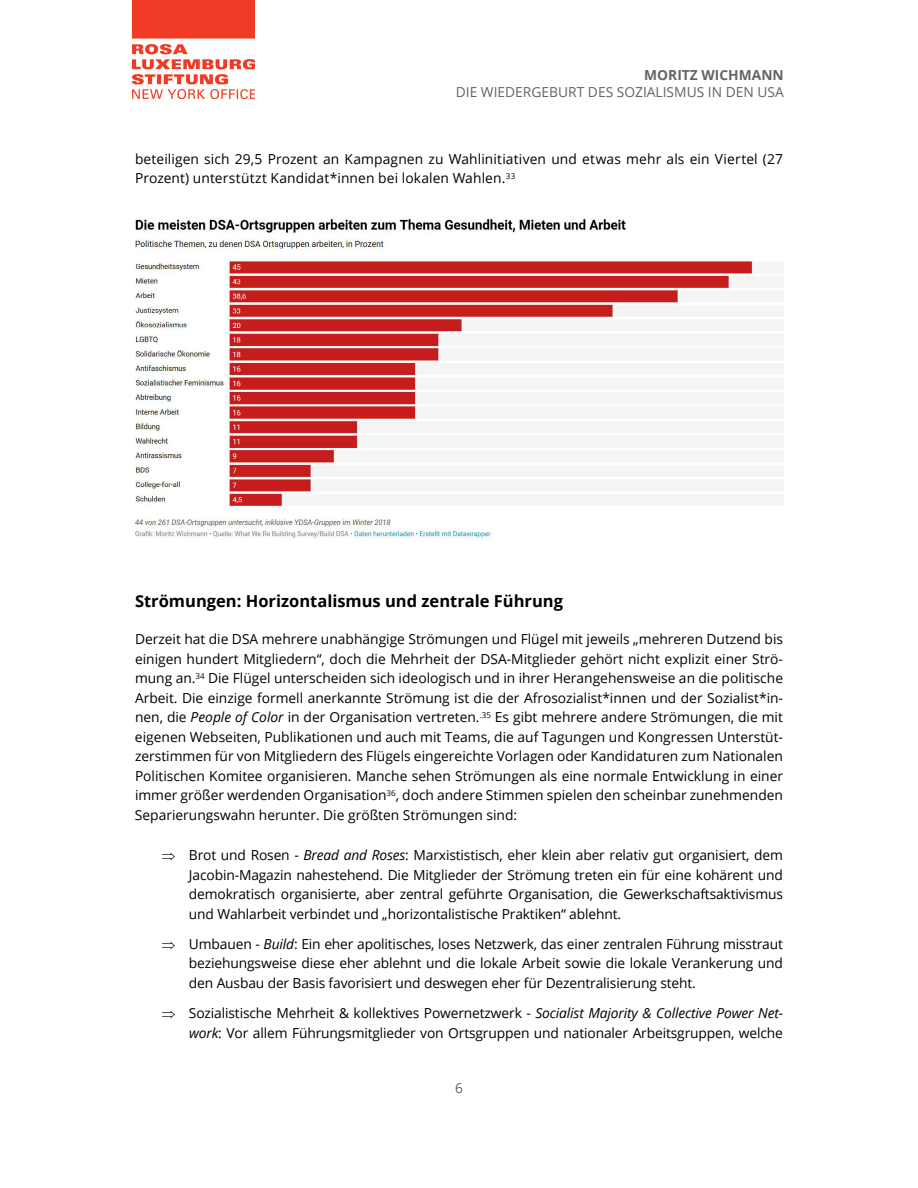
<style>
.page{position:relative;width:918px;height:1188px;background:#fff}
.page>*{position:absolute;margin:0;border:0;box-sizing:border-box;transform-origin:0 0}
.t1{font:700 16.5px "Open Sans";color:#000}
.t2{font:13.8px/19.5px "Open Sans";letter-spacing:-.01em;color:#000;text-align:justify}
.t3{font:13.8px/19.5px "Open Sans";letter-spacing:.01em;color:#000}
.t4{font:13.8px "Open Sans";color:#636466}
.t5{font:700 13.8px "Open Sans";color:#636466}
.s1{font-style:italic}
</style>
<div class="page">
<img style="left:132px;top:0;width:123px;height:98px">
<img style="left:135px;top:218px;width:649px;height:321px">
<p class="t5" style="left:644px;top:65px;width:141px">MORITZ WICHMANN</p>
<p class="t4" style="left:456px;top:82px;width:330px">DIE WIEDERGEBURT DES SOZIALISMUS IN DEN USA</p>
<p class="t3" style="left:135px;top:149px;width:650px">beteiligen sich 29,5 Prozent an Kampagnen zu Wahlinitiativen und etwas mehr als ein Viertel (27<br>Prozent) unterstützt Kandidat*innen bei lokalen Wahlen.<sup>33</sup></p>
<p class="t1" style="left:135px;top:589px;width:430px">Strömungen: Horizontalismus und zentrale Führung</p>
<p class="t2" style="left:135px;top:629px;width:650px">Derzeit hat die DSA mehrere unabhängige Strömungen und Flügel mit jeweils „mehreren Dutzend bis einigen hundert Mitgliedern“, doch die Mehrheit der DSA-Mitglieder gehört nicht explizit einer Strö&shy;mung an.<sup>34</sup> Die Flügel unterscheiden sich ideologisch und in ihrer Herangehensweise an die politische Arbeit. Die einzige formell anerkannte Strömung ist die der Afrosozialist*innen und der Sozialist*in&shy;nen, die <span class="s1">People of Color</span> in der Organisation vertreten.<sup>.35</sup> Es gibt mehrere andere Strömungen, die mit eigenen Webseiten, Publikationen und auch mit Teams, die auf Tagungen und Kongressen Unterstüt&shy;zerstimmen für von Mitgliedern des Flügels eingereichte Vorlagen oder Kandidaturen zum Nationalen Politischen Komitee organisieren. Manche sehen Strömungen als eine normale Entwicklung in einer immer größer werdenden Organisation<sup>36</sup>, doch andere Stimmen spielen den scheinbar zunehmenden Separierungswahn herunter. Die größten Strömungen sind:</p>
<p class="t2" style="left:189px;top:845px;width:596px;text-indent:-27px">⇒ Brot und Rosen - <span class="s1">Bread and Roses</span>: Marxististisch, eher klein aber relativ gut organisiert, dem Jacobin-Magazin nahestehend. Die Mitglieder der Strömung treten ein für eine kohärent und demokratisch organisierte, aber zentral geführte Organisation, die Gewerkschaftsaktivismus und Wahlarbeit verbindet und „horizontalistische Praktiken“ ablehnt.</p>
<p class="t2" style="left:189px;top:934px;width:596px;text-indent:-27px">⇒ Umbauen - <span class="s1">Build</span>: Ein eher apolitisches, loses Netzwerk, das einer zentralen Führung misstraut beziehungsweise diese eher ablehnt und die lokale Arbeit sowie die lokale Verankerung und den Ausbau der Basis favorisiert und deswegen eher für Dezentralisierung steht.</p>
<p class="t2" style="left:162px;top:1003px;width:623px;text-align:right">⇒ Sozialistische Mehrheit &amp; kollektives Powernetzwerk - <span class="s1">Socialist Majority &amp; Collective Power Net&shy;work</span>: Vor allem Führungsmitglieder von Ortsgruppen und nationaler Arbeitsgruppen, welche</p>
<p class="t4" style="left:455px;top:1078px;width:9px">6</p>
</div>
